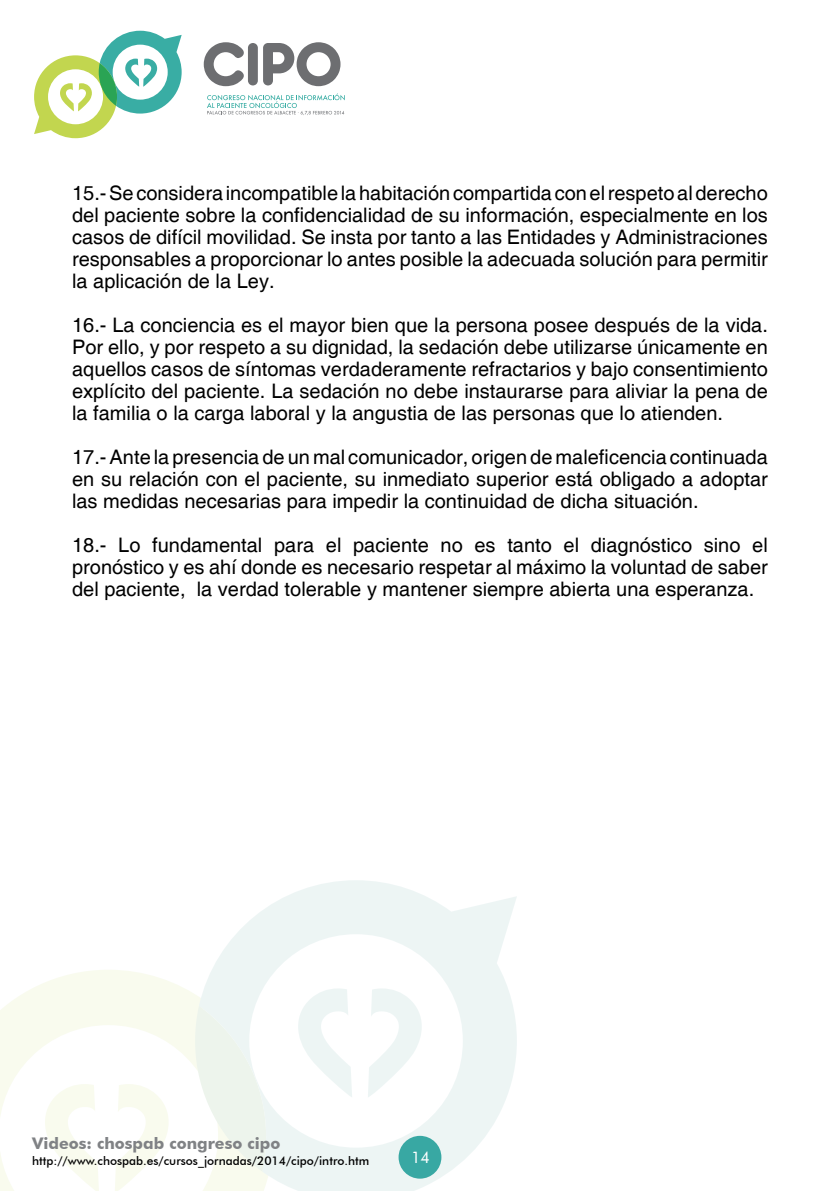
<style>
.page{position:relative;width:840px;height:1191px;background:#fff}
.page>*{position:absolute;margin:0;border:0;box-sizing:border-box;transform-origin:0 0}
.t1{font:20px/22px "Helvetica";color:#000;text-align:justify}
.t2{font:700 16px "Futura BT";color:#808285}
.t3{font:16px "Futura BT";color:#fff}
.t4{font:500 12px "Futura BT";color:#000}
</style>
<div class="page">
<svg style="left:0;top:970px;width:199px;height:221px"></svg>
<svg style="left:199px;top:880px;width:317px;height:311px"></svg>
<svg style="left:195px;top:1006px;width:71px;height:165px"></svg>
<svg style="left:115px;top:1084px;width:53px;height:107px"></svg>
<svg style="left:45px;top:1084px;width:54px;height:107px"></svg>
<svg style="left:298px;top:988px;width:54px;height:109px"></svg>
<svg style="left:367px;top:988px;width:54px;height:109px"></svg>
<svg style="left:204px;top:42px;width:136px;height:44px"></svg>
<svg style="left:207px;top:93px;width:137px;height:22px"></svg>
<svg style="left:34px;top:31px;width:147px;height:107px"></svg>
<div style="left:398px;top:1135px;width:43px;height:43px;background:#38a8a3;border-radius:50%"></div>
<p class="t1" style="left:72px;top:182px;width:697px">15.- Se considera incompatible la habitación compartida con el respeto al derecho del paciente sobre la confidencialidad de su información, especialmente en los casos de difícil movilidad. Se insta por tanto a las Entidades y Administraciones responsables a proporcionar lo antes posible la adecuada solución para permitir la aplicación de la Ley.</p>
<p class="t1" style="left:72px;top:314px;width:697px">16.- La conciencia es el mayor bien que la persona posee después de la vida.<br>Por ello, y por respeto a su dignidad, la sedación debe utilizarse únicamente en aquellos casos de síntomas verdaderamente refractarios y bajo consentimiento explícito del paciente. La sedación no debe instaurarse para aliviar la pena de la familia o la carga laboral y la angustia de las personas que lo atienden.</p>
<p class="t1" style="left:72px;top:446px;width:697px">17.- Ante la presencia de un mal comunicador, origen de maleficencia continuada en su relación con el paciente, su inmediato superior está obligado a adoptar las medidas necesarias para impedir la continuidad de dicha situación.</p>
<p class="t1" style="left:72px;top:534px;width:697px">18.- Lo fundamental para el paciente no es tanto el diagnóstico sino el pronóstico y es ahí donde es necesario respetar al máximo la voluntad de saber del paciente, la verdad tolerable y mantener siempre abierta una esperanza.</p>
<p class="t2" style="left:32px;top:1133px;width:250px">Videos: chospab congreso cipo</p>
<p class="t4" style="left:32px;top:1153px;width:338px">http://www.chospab.es/cursos_jornadas/2014/cipo/intro.htm</p>
<p class="t3" style="left:411px;top:1147px;width:20px">14</p>
</div>
